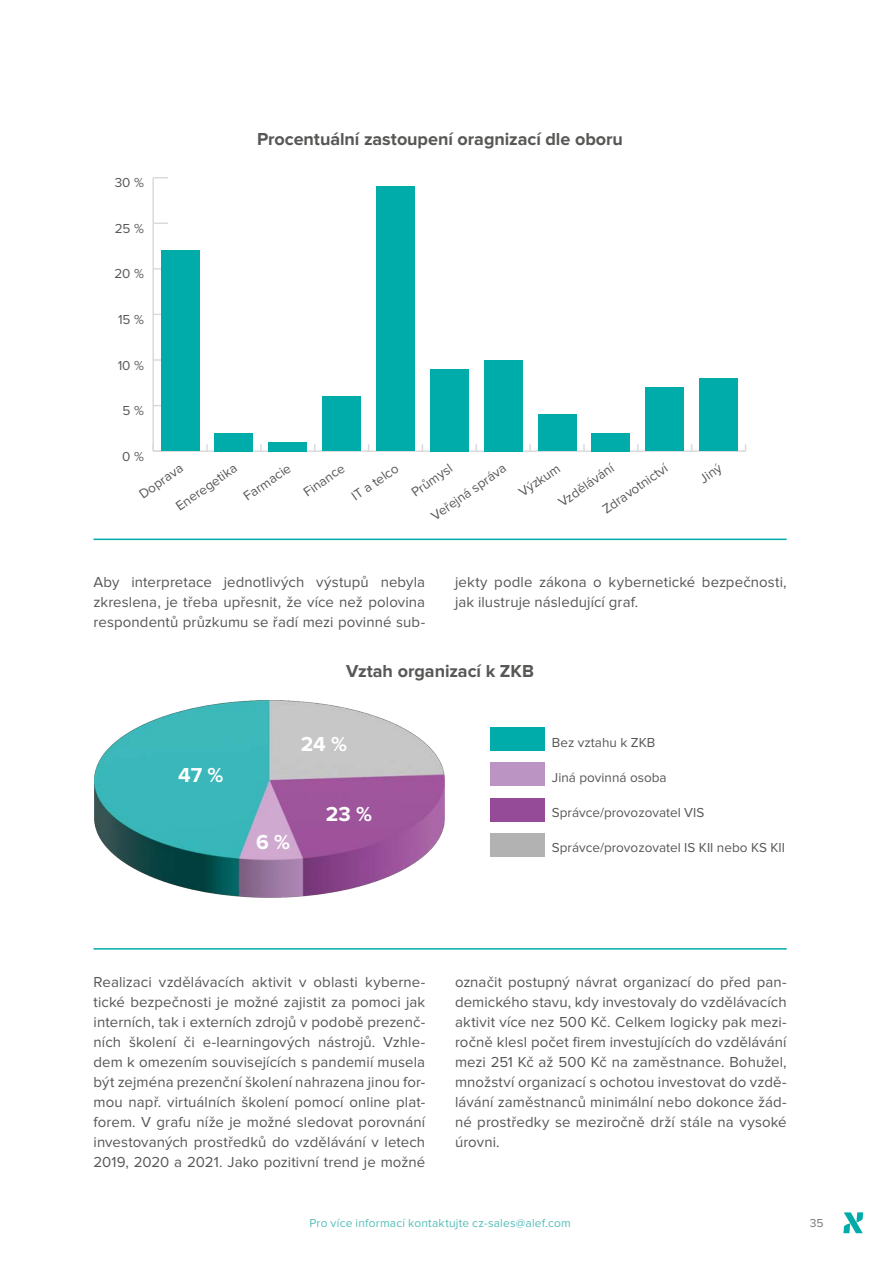
<style>
.page{position:relative;width:893px;height:1263px;background:#fff}
.page>*{position:absolute;margin:0;border:0;box-sizing:border-box;transform-origin:0 0}
.t1{font:700 21px "Proxima Nova";color:#fff}
.t2{font:700 18px "Proxima Nova";letter-spacing:-.005em;color:#575756}
.t3{font:15px/20px "Proxima Nova";letter-spacing:.005em;color:#575756;text-align:justify}
.t4{font:13.5px "Proxima Nova";color:#575756}
.t5{font:12px "Proxima Nova";letter-spacing:.015em;color:#55bdba}
.t6{font:12px "Proxima Nova";color:#787878}
</style>
<div class="page">
<hr style="left:153px;top:450px;width:592px;height:2px;background:#dadada">
<svg style="left:206px;top:444px;width:2px;height:6px"></svg>
<svg style="left:260px;top:444px;width:2px;height:6px"></svg>
<svg style="left:529px;top:444px;width:2px;height:6px"></svg>
<svg style="left:583px;top:444px;width:2px;height:6px"></svg>
<svg style="left:637px;top:444px;width:2px;height:6px"></svg>
<hr style="left:152px;top:178px;width:2px;height:273px;background:#dadada">
<svg style="left:154px;top:359px;width:7px;height:2px"></svg>
<svg style="left:154px;top:268px;width:7px;height:2px"></svg>
<svg style="left:154px;top:223px;width:14px;height:1px"></svg>
<svg style="left:153px;top:177px;width:15px;height:1px"></svg>
<div style="left:161px;top:251px;width:39px;height:200px;background:#00aca9"></div>
<div style="left:215px;top:433px;width:38px;height:18px;background:#00aca9"></div>
<div style="left:268px;top:442px;width:39px;height:9px;background:#00aca9"></div>
<div style="left:322px;top:396px;width:39px;height:55px;background:#00aca9"></div>
<div style="left:376px;top:187px;width:39px;height:264px;background:#00aca9"></div>
<div style="left:430px;top:369px;width:39px;height:82px;background:#00aca9"></div>
<div style="left:484px;top:360px;width:39px;height:91px;background:#00aca9"></div>
<div style="left:538px;top:415px;width:38px;height:36px;background:#00aca9"></div>
<div style="left:591px;top:433px;width:39px;height:18px;background:#00aca9"></div>
<div style="left:645px;top:387px;width:39px;height:64px;background:#00aca9"></div>
<div style="left:699px;top:378px;width:39px;height:73px;background:#00aca9"></div>
<svg style="left:843px;top:1212px;width:20px;height:21px"></svg>
<hr style="left:94px;top:539px;width:693px;height:1px;background:#00aca9">
<hr style="left:94px;top:948px;width:693px;height:1px;background:#00aca9">
<div style="left:491px;top:727px;width:54px;height:24px;background:#00aca9"></div>
<div style="left:491px;top:762px;width:54px;height:24px;background:#bc94c4"></div>
<div style="left:491px;top:798px;width:54px;height:23px;background:#954b97"></div>
<div style="left:491px;top:833px;width:54px;height:23px;background:#b3b2b2"></div>
<img style="left:95px;top:701px;width:349px;height:196px">
<p class="t4" style="left:115px;top:177px;width:31px">30 %</p>
<p class="t4" style="left:115px;top:222px;width:31px">25 %</p>
<p class="t4" style="left:114px;top:268px;width:31px">20 %</p>
<p class="t4" style="left:118px;top:313px;width:27px">15 %</p>
<p class="t4" style="left:118px;top:359px;width:28px">10 %</p>
<p class="t4" style="left:123px;top:404px;width:23px">5 %</p>
<p class="t2" style="left:257px;top:130px;width:367px">Procentuální zastoupení oragnizací dle oboru</p>
<p class="t4" style="left:122px;top:450px;width:23px">0 %</p>
<p class="t4" style="left:241px;top:493px;width:56px;rotate:-35deg">Farmacie</p>
<p class="t4" style="left:137px;top:490px;width:52px;rotate:-35deg">Doprava</p>
<p class="t4" style="left:174px;top:502px;width:73px;rotate:-35deg">Eneregetika</p>
<p class="t4" style="left:301px;top:488px;width:48px;rotate:-35deg">Finance</p>
<p class="t4" style="left:349px;top:492px;width:56px;rotate:-35deg">IT a telco</p>
<p class="t4" style="left:409px;top:488px;width:48px;rotate:-35deg">Průmysl</p>
<p class="t4" style="left:429px;top:512px;width:90px;rotate:-35deg">Veřejná správa</p>
<p class="t4" style="left:556px;top:498px;width:66px;rotate:-35deg">Vzdělávání</p>
<p class="t4" style="left:600px;top:505px;width:78px;rotate:-35deg">Zdravotnictví</p>
<p class="t4" style="left:517px;top:489px;width:49px;rotate:-35deg">Výzkum</p>
<p class="t4" style="left:697px;top:475px;width:25px;rotate:-35deg">Jiný</p>
<p class="t3" style="left:94px;top:573px;width:333px">Aby interpretace jednotlivých výstupů nebyla zkreslena, je třeba upřesnit, že více než polovina respondentů průzkumu se řadí mezi povinné sub-</p>
<p class="t3" style="left:455px;top:573px;width:333px">jekty podle zákona o kybernetické bezpečnosti, jak ilustruje následující graf.</p>
<h1 class="t1" style="left:178px;top:765px;width:47px">47 %</h1>
<p class="t2" style="left:346px;top:662px;width:189px">Vztah organizací k ZKB</p>
<h1 class="t1" style="left:301px;top:735px;width:48px">24 %</h1>
<h1 class="t1" style="left:256px;top:832px;width:36px">6 %</h1>
<h1 class="t1" style="left:326px;top:804px;width:48px">23 %</h1>
<p class="t4" style="left:552px;top:736px;width:105px">Bez vztahu k ZKB</p>
<p class="t4" style="left:552px;top:771px;width:116px">Jiná povinná osoba</p>
<p class="t4" style="left:552px;top:806px;width:154px">Správce/provozovatel VIS</p>
<p class="t4" style="left:552px;top:842px;width:235px">Správce/provozovatel IS KII nebo KS KII</p>
<p class="t3" style="left:94px;top:973px;width:333px">Realizaci vzdělávacích aktivit v oblasti kyberne&shy;tické bezpečnosti je možné zajistit za pomoci jak interních, tak i externích zdrojů v podobě prezenč&shy;ních školení či e-learningových nástrojů. Vzhle&shy;dem k omezením souvisejících s pandemií musela být zejména prezenční školení nahrazena jinou for&shy;mou např. virtuálních školení pomocí online plat&shy;forem. V grafu níže je možné sledovat porovnání investovaných prostředků do vzdělávání v letech 2019, 2020 a 2021. Jako pozitivní trend je možné</p>
<p class="t3" style="left:455px;top:973px;width:333px">označit postupný návrat organizací do před pan&shy;demického stavu, kdy investovaly do vzdělávacích aktivit více nez 500 Kč. Celkem logicky pak mezi&shy;ročně klesl počet firem investujících do vzdělávání mezi 251 Kč až 500 Kč na zaměstnance. Bohužel, množství organizací s ochotou investovat do vzdě&shy;lávání zaměstnanců minimální nebo dokonce žád&shy;né prostředky se meziročně drží stále na vysoké úrovni.</p>
<p class="t5" style="left:309px;top:1217px;width:263px">Pro více informací kontaktujte cz-sales@alef.com</p>
<p class="t6" style="left:810px;top:1218px;width:15px">35</p>
</div>
